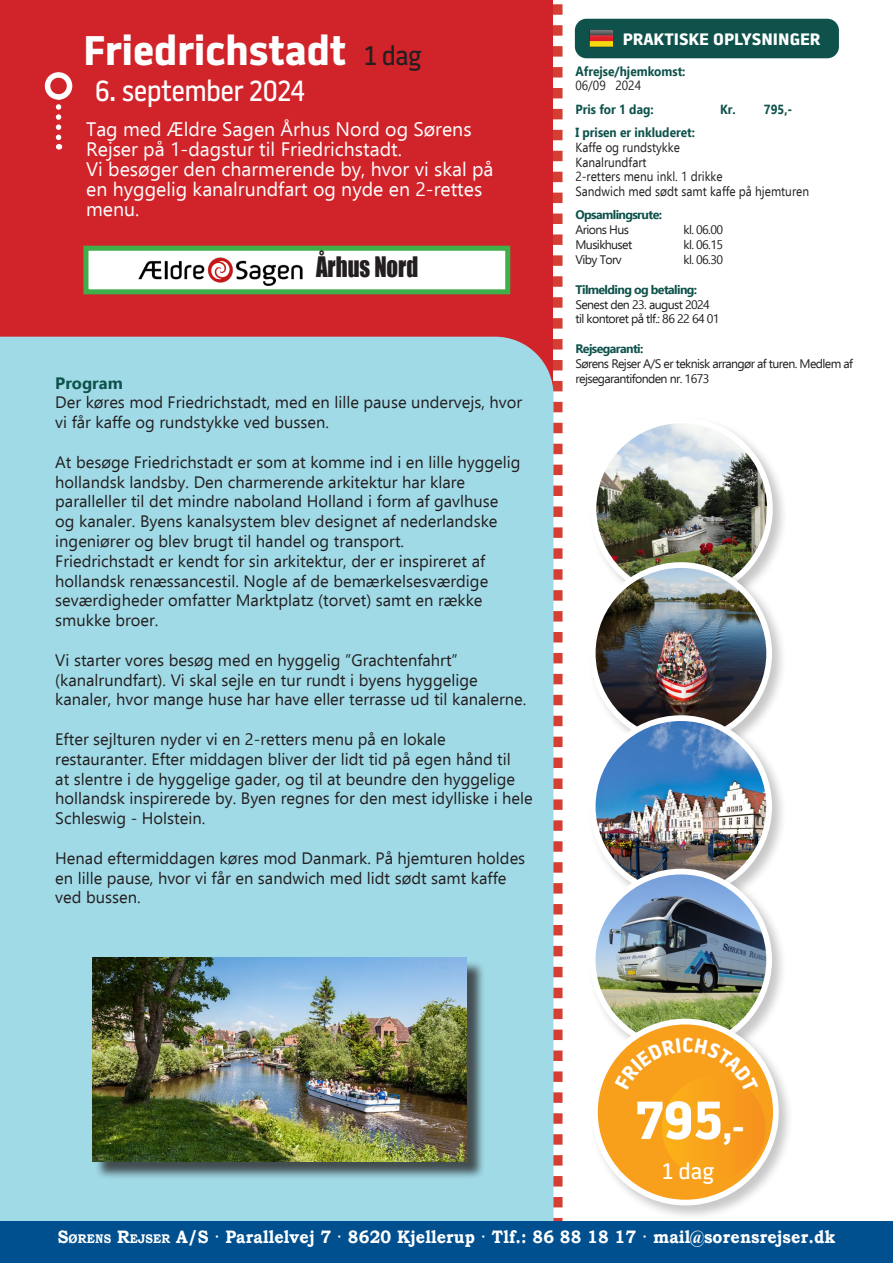
<style>
.page{position:relative;width:893px;height:1263px;background:#fff}
.page>*{position:absolute;margin:0;border:0;box-sizing:border-box;transform-origin:0 0}
.t1{font:700 53.55px "A Battersea";color:#fff}
.Overskrift{font:700 41.25px "A Battersea";color:#fff}
.Underoverskrift{font:29.4px "A Battersea 2010";letter-spacing:-.025em;color:#fff;scale:.93 1}
.t2{font:25.95px "Impact";color:#231f20;scale:.88 1}
.t3{font:22.5px "A Battersea 2010";color:#fff}
.Indledning{font:19.5px/19.8px "Ebrima";color:#fff}
.t4{font:700 18px "Bookman Old Style";letter-spacing:.01em;color:#fff;scale:.9 1}
.Brødtekst{font:16.5px/19.8px "Ebrima";color:#231f20}
.t5{font:700 16.5px "A Battersea";color:#fff;scale:1.08 1}
.Brødtekst-overskrift{font:700 16.5px "Ebrima";color:#0e524b}
.Praktisk___Brødtekst{font:13.2px "Ebrima";color:#231f20;scale:.9 1}
.Praktisk_-_Rubrik{font:700 13.2px "Ebrima";color:#0e524b;scale:.9 1}
.t6{font:12.3px/14.9px "Ebrima";letter-spacing:-.05em;color:#231f20}
.t7{font:700 12.3px "Ebrima";letter-spacing:-.05em;color:#0e524b}
.s1{font-family:"A Battersea 2010";font-weight:400;font-size:27px;color:#231f20}
.s2{font-size:32.7px}
.s3{font-style:inherit}
.s4{font-size:12.6px}
</style>
<div class="page">
<div style="left:0;top:0;width:553px;height:1263px;background:#d1232a"></div>
<svg style="left:553px;top:4px;width:9px;height:1217px"></svg>
<div style="left:0;top:337px;width:553px;height:884px;background:#a0dae6"></div>
<div style="left:575px;top:19px;width:264px;height:39px;background:#0e524b;border-radius:12px"></div>
<div style="left:589px;top:415px;width:199px;height:200px;background:#231f20;opacity:.25"></div>
<img style="left:593px;top:422px;width:177px;height:138px">
<div style="left:591px;top:417px;width:182px;height:183px;border:6px solid #fff;border-radius:50%"></div>
<div style="left:588px;top:560px;width:199px;height:199px;background:#231f20;opacity:.25"></div>
<img style="left:593px;top:567px;width:176px;height:146px">
<div style="left:590px;top:562px;width:182px;height:182px;border:6px solid #fff;border-radius:50%"></div>
<div style="left:588px;top:713px;width:199px;height:199px;background:#231f20;opacity:.25"></div>
<img style="left:593px;top:720px;width:176px;height:147px">
<div style="left:590px;top:715px;width:182px;height:182px;border:6px solid #fff;border-radius:50%"></div>
<div style="left:588px;top:867px;width:199px;height:199px;background:#231f20;opacity:.25"></div>
<img style="left:593px;top:871px;width:176px;height:146px">
<div style="left:590px;top:869px;width:182px;height:182px;border:6px solid #fff;border-radius:50%"></div>
<div style="left:590px;top:1017px;width:204px;height:203px;background:#231f20;opacity:.25"></div>
<div style="left:595px;top:1021px;width:181px;height:181px;background:#f89f1c;border-radius:50%"></div>
<div style="left:592px;top:1019px;width:187px;height:186px;border:6px solid #fff;border-radius:50%"></div>
<div style="left:662px;top:1076px;width:104px;height:104px;background:linear-gradient(to right,#fbb218,#f6901e);border-radius:52px"></div>
<div style="left:83px;top:246px;width:427px;height:48px;background:#fff;border:5px solid #40ae49"></div>
<svg style="left:56px;top:107px;width:5px;height:43px"></svg>
<div style="left:45px;top:72px;width:27px;height:28px;border:5px solid #fff;border-radius:50%"></div>
<div style="left:0;top:1221px;width:893px;height:42px;background:#004f8f"></div>
<img style="left:590px;top:29px;width:23px;height:18px">
<img style="left:139px;top:257px;width:163px;height:29px">
<div style="left:94px;top:960px;width:391px;height:220px;background:#231f20;opacity:.75"></div>
<img style="left:92px;top:957px;width:374px;height:204px">
<svg style="left:615px;top:1037px;width:143px;height:55px"></svg>
<p class="Overskrift" style="left:83px;top:25px;width:339px">Friedrichstadt <span class="s1">1 dag</span></p>
<p class="Underoverskrift" style="left:95px;top:73px;width:228px">6. september 2024</p>
<p class="Indledning" style="left:86px;top:119px;width:387px">Tag med Ældre Sagen Århus Nord og Sørens<br>Rejser på 1-dagstur til Friedrichstadt.</p>
<p class="Indledning" style="left:86px;top:159px;width:409px">Vi besøger den charmerende by, hvor vi skal på en hyggelig kanalrundfart og nyde en 2-rettes menu.</p>
<p class="t2" style="left:316px;top:247px;width:118px">Århus Nord</p>
<p class="Brødtekst-overskrift" style="left:55px;top:370px;width:69px">Program</p>
<p class="Brødtekst" style="left:55px;top:392px;width:468px">Der køres mod Friedrichstadt, med en lille pause undervejs, hvor vi får kaffe og rundstykke ved bussen.</p>
<p class="Brødtekst" style="left:55px;top:451px;width:467px">At besøge Friedrichstadt er som at komme ind i en lille hyggelig hollandsk landsby. Den charmerende arkitektur har klare paralleller til det mindre naboland Holland i form af gavlhuse og kanaler. Byens kanalsystem blev designet af nederlandske ingeniører og blev brugt til handel og transport.</p>
<p class="Brødtekst" style="left:55px;top:550px;width:434px">Friedrichstadt er kendt for sin arkitektur, der er inspireret af hollandsk renæssancestil. Nogle af de bemærkelsesværdige seværdigheder omfatter Marktplatz (torvet) samt en række smukke broer.</p>
<p class="Brødtekst" style="left:55px;top:649px;width:473px">Vi starter vores besøg med en hyggelig ”Grachtenfahrt” (kanalrundfart). Vi skal sejle en tur rundt i byens hyggelige kanaler, hvor mange huse har have eller terrasse ud til kanalerne.</p>
<p class="Brødtekst" style="left:55px;top:729px;width:479px">Efter sejlturen nyder vi en 2-retters menu på en lokale restauranter. Efter middagen bliver der lidt tid på egen hånd til<br>at slentre i de hyggelige gader, og til at beundre den hyggelige hollandsk inspirerede by. Byen regnes for den mest idylliske i hele Schleswig - Holstein.</p>
<p class="Brødtekst" style="left:55px;top:847px;width:471px">Henad eftermiddagen køres mod Danmark. På hjemturen holdes en lille pause, hvor vi får en sandwich med lidt sødt samt kaffe ved bussen.</p>
<p class="t5" style="left:623px;top:29px;width:185px">PRAKTISKE OPLYSNINGER</p>
<p class="Praktisk_-_Rubrik" style="left:575px;top:61px;width:124px">Afrejse/hjemkomst:</p>
<p class="Praktisk___Brødtekst" style="left:575px;top:76px;width:74px">06/09 2024</p>
<p class="Praktisk_-_Rubrik" style="left:575px;top:98px;width:88px">Pris for 1 dag:</p>
<p class="Praktisk_-_Rubrik" style="left:720px;top:98px;width:82px">Kr. 795,-</p>
<p class="Praktisk_-_Rubrik" style="left:575px;top:122px;width:134px">I prisen er inkluderet:</p>
<p class="Praktisk___Brødtekst" style="left:575px;top:137px;width:118px">Kaffe og rundstykke</p>
<p class="Praktisk___Brødtekst" style="left:575px;top:152px;width:80px">Kanalrundfart</p>
<p class="Praktisk___Brødtekst" style="left:575px;top:167px;width:165px">2-retters menu inkl. 1 drikke</p>
<p class="Praktisk___Brødtekst" style="left:575px;top:181px;width:261px">Sandwich med sødt samt kaffe på hjemturen</p>
<p class="t7" style="left:575px;top:205px;width:88px">Opsamlingsrute:</p>
<p class="t6" style="left:575px;top:222px;width:55px">Arions Hus</p>
<p class="t6" style="left:683px;top:222px;width:41px">kl. 06.00</p>
<p class="t6" style="left:575px;top:237px;width:58px">Musikhuset</p>
<p class="t6" style="left:683px;top:237px;width:41px">kl. 06.15</p>
<p class="t6" style="left:575px;top:252px;width:48px">Viby Torv</p>
<p class="t6" style="left:683px;top:252px;width:41px">kl. 06.30</p>
<p class="t7" style="left:575px;top:280px;width:123px">Tilmelding og betaling:</p>
<p class="t6" style="left:575px;top:296px;width:136px">Senest den 23. august 2024</p>
<p class="t6" style="left:575px;top:311px;width:146px">til kontoret på tlf.: 86 22 64 01</p>
<p class="t7" style="left:575px;top:339px;width:69px">Rejsegaranti:</p>
<p class="t6" style="left:575px;top:356px;width:279px">Sørens Rejser A/S er teknisk arrangør af turen. Medlem af rejsegarantifonden nr. 1673</p>
<p class="t1" style="left:636px;top:1087px;width:110px">795<span class="s2">,-</span></p>
<p class="t3" style="left:662px;top:1157px;width:53px">1 dag</p>
<p class="t4" style="left:58px;top:1224px;width:865px"><span class="s3">S</span><span class="s4">ØRENS</span> <span class="s3">R</span><span class="s4">EJSER</span> <span class="s3">A/S</span> · Parallelvej 7 · 8620 Kjellerup · Tlf.: 86 88 18 17 · mail@sorensrejser.dk</p>
</div>
